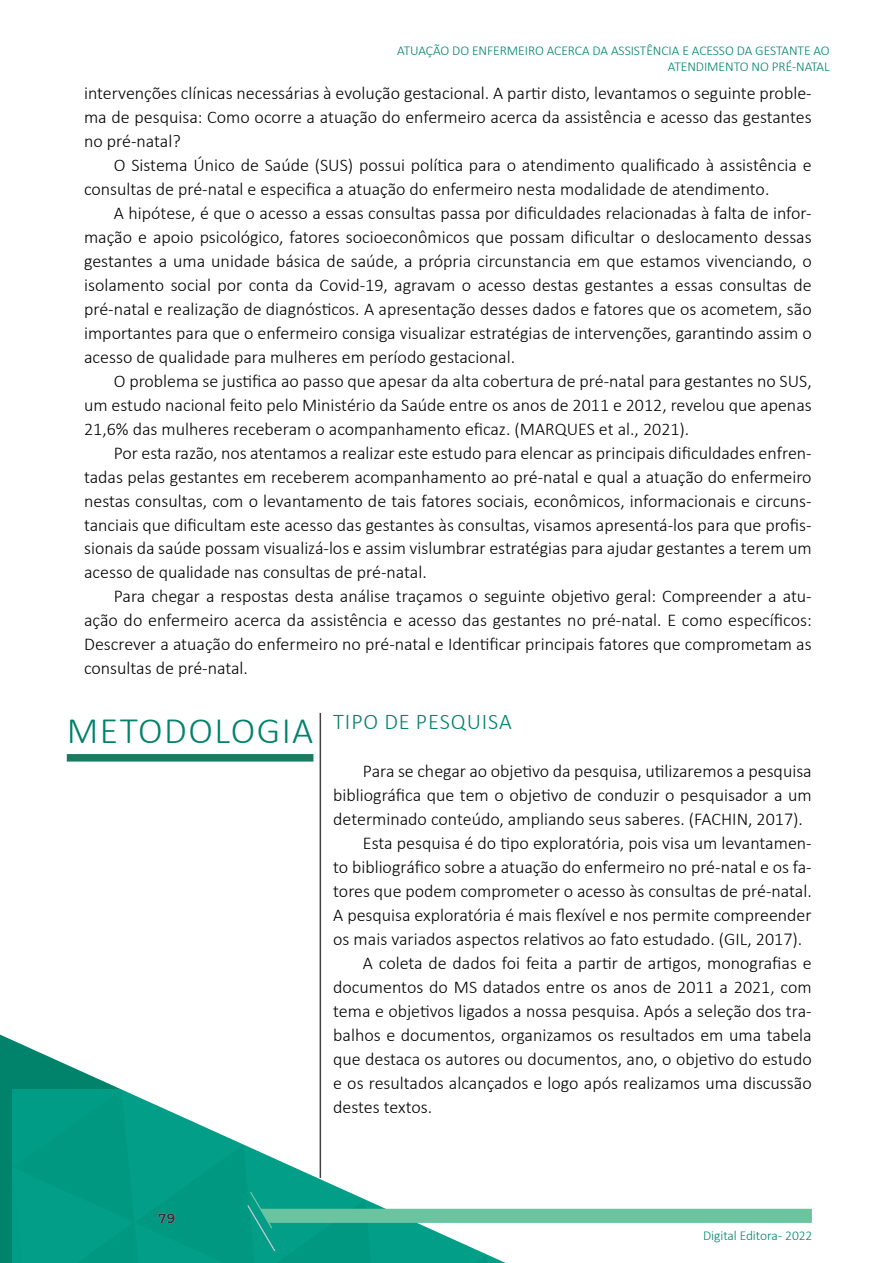
<style>
.page{position:relative;width:893px;height:1263px;background:#fff}
.page>*{position:absolute;margin:0;border:0;box-sizing:border-box;transform-origin:0 0}
.t1{font:300 37.5px "Calibri";letter-spacing:.04em;color:#00826b}
.t2{font:300 22.5px "Calibri";letter-spacing:.04em;color:#00826b}
.t3{font:300 18px/24px "Calibri";color:#000;text-align:justify}
.t4{font:300 13.5px/16.2px "Calibri";letter-spacing:-.005em;color:#00826b;text-align:right}
.t5{font:700 13.5px "Montserrat";color:#2e333c}
</style>
<div class="page">
<svg style="left:0;top:1034px;width:322px;height:229px"></svg>
<hr style="left:320px;top:713px;width:1px;height:465px;background:#414042">
<div style="left:67px;top:754px;width:246px;height:7px;background:#197c60"></div>
<svg style="left:13px;top:1090px;width:799px;height:173px"></svg>
<p class="t4" style="left:397px;top:42px;width:434px">ATUAÇÃO DO ENFERMEIRO ACERCA DA ASSISTÊNCIA E ACESSO DA GESTANTE AO<br>ATENDIMENTO NO PRÉ-NATAL</p>
<p class="t3" style="left:84px;top:80px;width:729px">intervenções clínicas necessárias à evolução gestacional. A partir disto, levantamos o seguinte proble&shy;ma de pesquisa: Como ocorre a atuação do enfermeiro acerca da assistência e acesso das gestantes no pré-natal?</p>
<p class="t3" style="left:84px;top:152px;width:729px;text-indent:30px">O Sistema Único de Saúde (SUS) possui política para o atendimento qualificado à assistência e consultas de pré-natal e especifica a atuação do enfermeiro nesta modalidade de atendimento.</p>
<p class="t3" style="left:84px;top:200px;width:729px;text-indent:30px">A hipótese, é que o acesso a essas consultas passa por dificuldades relacionadas à falta de infor&shy;mação e apoio psicológico, fatores socioeconômicos que possam dificultar o deslocamento dessas gestantes a uma unidade básica de saúde, a própria circunstancia em que estamos vivenciando, o isolamento social por conta da Covid-19, agravam o acesso destas gestantes a essas consultas de pré-natal e realização de diagnósticos. A apresentação desses dados e fatores que os acometem, são importantes para que o enfermeiro consiga visualizar estratégias de intervenções, garantindo assim o acesso de qualidade para mulheres em período gestacional.</p>
<p class="t3" style="left:84px;top:368px;width:729px;text-indent:30px">O problema se justifica ao passo que apesar da alta cobertura de pré-natal para gestantes no SUS, um estudo nacional feito pelo Ministério da Saúde entre os anos de 2011 e 2012, revelou que apenas 21,6% das mulheres receberam o acompanhamento eficaz. (MARQUES et al., 2021).</p>
<p class="t3" style="left:84px;top:440px;width:729px;text-indent:30px">Por esta razão, nos atentamos a realizar este estudo para elencar as principais dificuldades enfren&shy;tadas pelas gestantes em receberem acompanhamento ao pré-natal e qual a atuação do enfermeiro nestas consultas, com o levantamento de tais fatores sociais, econômicos, informacionais e circuns&shy;tanciais que dificultam este acesso das gestantes às consultas, visamos apresentá-los para que profis&shy;sionais da saúde possam visualizá-los e assim vislumbrar estratégias para ajudar gestantes a terem um acesso de qualidade nas consultas de pré-natal.</p>
<p class="t3" style="left:84px;top:584px;width:729px;text-indent:30px">Para chegar a respostas desta análise traçamos o seguinte objetivo geral: Compreender a atu&shy;ação do enfermeiro acerca da assistência e acesso das gestantes no pré-natal. E como específicos:<br>Descrever a atuação do enfermeiro no pré-natal e Identificar principais fatores que comprometam as consultas de pré-natal.</p>
<h1 class="t1" style="left:67px;top:707px;width:248px">METODOLOGIA</h1>
<p class="t2" style="left:333px;top:708px;width:180px">TIPO DE PESQUISA</p>
<p class="t3" style="left:363px;top:759px;width:450px">Para se chegar ao objetivo da pesquisa, utilizaremos a pesquisa</p>
<p class="t3" style="left:333px;top:783px;width:480px">bibliográfica que tem o objetivo de conduzir o pesquisador a um</p>
<p class="t3" style="left:333px;top:807px;width:471px">determinado conteúdo, ampliando seus saberes. (FACHIN, 2017).</p>
<p class="t3" style="left:363px;top:831px;width:450px">Esta pesquisa é do tipo exploratória, pois visa um levantamen-</p>
<p class="t3" style="left:333px;top:855px;width:480px">to bibliográfico sobre a atuação do enfermeiro no pré-natal e os fa-</p>
<p class="t3" style="left:333px;top:879px;width:480px">tores que podem comprometer o acesso às consultas de pré-natal.</p>
<p class="t3" style="left:333px;top:903px;width:480px">A pesquisa exploratória é mais flexível e nos permite compreender</p>
<p class="t3" style="left:333px;top:927px;width:470px">os mais variados aspectos relativos ao fato estudado. (GIL, 2017).</p>
<p class="t3" style="left:363px;top:951px;width:450px">A coleta de dados foi feita a partir de artigos, monografias e</p>
<p class="t3" style="left:333px;top:975px;width:480px">documentos do MS datados entre os anos de 2011 a 2021, com</p>
<p class="t3" style="left:333px;top:999px;width:480px">tema e objetivos ligados a nossa pesquisa. Após a seleção dos tra-</p>
<p class="t3" style="left:333px;top:1023px;width:480px">balhos e documentos, organizamos os resultados em uma tabela</p>
<p class="t3" style="left:333px;top:1047px;width:480px">que destaca os autores ou documentos, ano, o objetivo do estudo</p>
<p class="t3" style="left:333px;top:1071px;width:480px">e os resultados alcançados e logo após realizamos uma discussão</p>
<p class="t3" style="left:333px;top:1095px;width:101px">destes textos.</p>
<p class="t5" style="left:158px;top:1209px;width:19px">79</p>
<p class="t4" style="left:703px;top:1227px;width:111px">Digital Editora - 2022</p>
</div>
